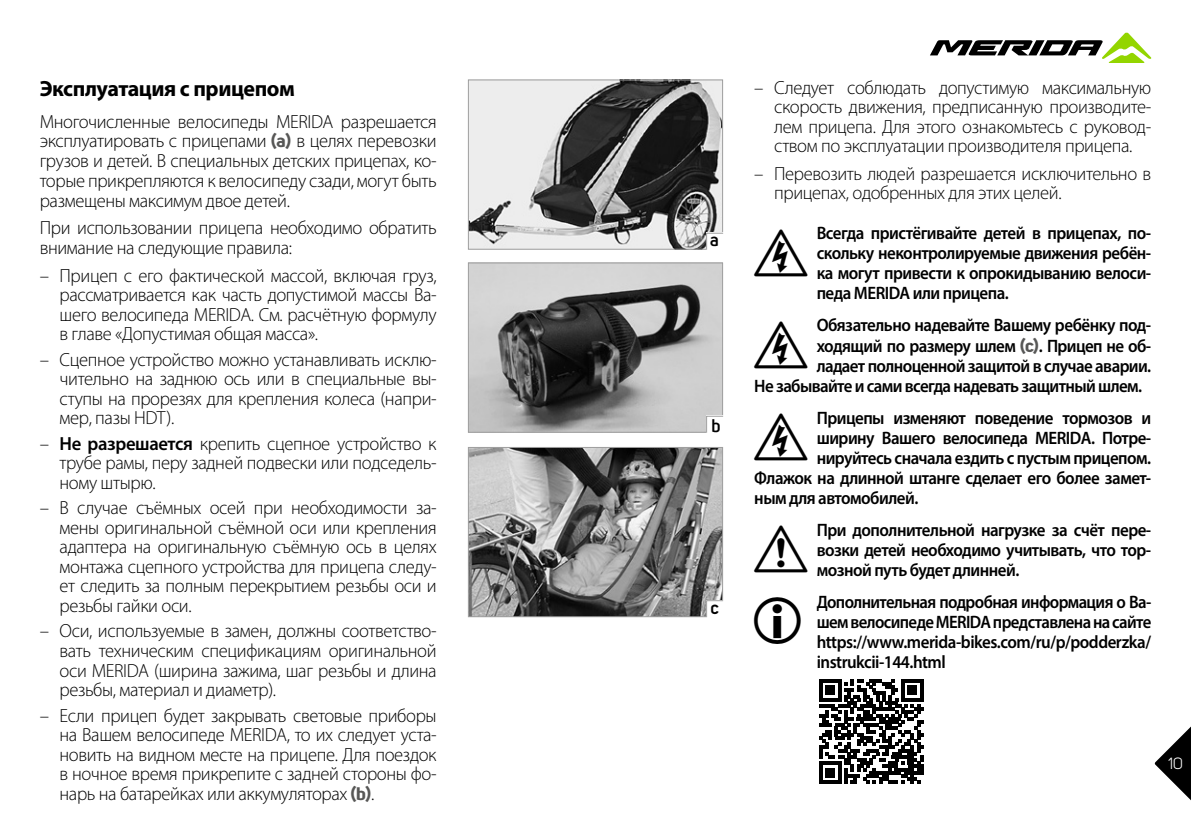
<style>
.page{position:relative;width:1191px;height:840px;background:#fff}
.page>*{position:absolute;margin:0;border:0;box-sizing:border-box;transform-origin:0 0}
.t1{font:47.2px "Picto";color:#000}
.t2{font:46.8px "Picto";color:#000}
.t3{font:700 22px "Myriad Pro";letter-spacing:-.02em;color:#000}
.t4{font:300 19px/19.4px "Myriad Pro";letter-spacing:-.02em;color:#000;text-align:justify}
.t5{font:600 18px/20px "Myriad Pro";letter-spacing:-.03em;color:#000;text-align:justify;scale:.94 1}
.t6{font:600 18px/20px "Myriad Pro";letter-spacing:-.03em;color:#000;text-align:justify;scale:.93 1}
.t7{font:700 18px "Uni Sans Semi";color:#000}
.t8{font:16px "Uni Sans Book";color:#fff}
.s1{font-family:"Uni Sans Bold";font-weight:400;font-size:18px;color:#575756}
.s2{font-weight:600}
.s3{font-family:"Uni Sans Bold";font-weight:400;color:#575756}
</style>
<div class="page">
<svg style="left:1154px;top:726px;width:37px;height:73px"></svg>
<svg style="left:930px;top:33px;width:221px;height:30px"></svg>
<img style="left:470px;top:81px;width:251px;height:166px">
<div style="left:468px;top:79px;width:255px;height:170px;border:1px solid #9f9f9f"></div>
<img style="left:470px;top:448px;width:251px;height:167px">
<div style="left:468px;top:446px;width:255px;height:171px;border:1px solid #9f9f9f"></div>
<img style="left:470px;top:264px;width:251px;height:166px">
<div style="left:468px;top:262px;width:255px;height:170px;border:1px solid #9f9f9f"></div>
<svg style="left:705px;top:232px;width:18px;height:18px"></svg>
<svg style="left:705px;top:415px;width:18px;height:18px"></svg>
<svg style="left:705px;top:599px;width:19px;height:19px"></svg>
<svg style="left:819px;top:679px;width:104px;height:104px"></svg>
<p class="t3" style="left:40px;top:74px;width:257px">Эксплуатация с прицепом</p>
<p class="t4" style="left:40px;top:111px;width:398px">Многочисленные велосипеды MERIDA разрешается эксплуатировать с прицепами <span class="s1">(a)</span> в целях перевозки грузов и детей. В специальных детских прицепах, ко&shy;торые прикрепляются к велосипеду сзади, могут быть размещены максимум двое детей.</p>
<p class="t4" style="left:40px;top:218px;width:398px">При использовании прицепа необходимо обратить внимание на следующие правила:</p>
<p class="t4" style="left:60px;top:265px;width:379px;text-indent:-20px">– Прицеп с его фактической массой, включая груз, рассматривается как часть допустимой массы Ва&shy;шего велосипеда MERIDA. См. расчётную формулу в главе «Допустимая общая масса».</p>
<p class="t4" style="left:60px;top:349px;width:379px;text-indent:-20px">– Сцепное устройство можно устанавливать исклю&shy;чительно на заднюю ось или в специальные вы&shy;ступы на прорезях для крепления колеса (напри&shy;мер, пазы HDT).</p>
<p class="t4" style="left:60px;top:433px;width:379px;text-indent:-20px">– <span class="s2">Не разрешается</span> крепить сцепное устройство к трубе рамы, перу задней подвески или подседель&shy;ному штырю.</p>
<p class="t4" style="left:60px;top:498px;width:379px;text-indent:-20px">– В случае съёмных осей при необходимости за&shy;мены оригинальной съёмной оси или крепления адаптера на оригинальную съёмную ось в целях монтажа сцепного устройства для прицепа следу&shy;ет следить за полным перекрытием резьбы оси и резьбы гайки оси.</p>
<p class="t4" style="left:60px;top:621px;width:379px;text-indent:-20px">– Оси, используемые в замен, должны соответство&shy;вать техническим спецификациям оригинальной оси MERIDA (ширина зажима, шаг резьбы и длина резьбы, материал и диаметр).</p>
<p class="t4" style="left:60px;top:704px;width:379px;text-indent:-20px">– Если прицеп будет закрывать световые приборы на Вашем велосипеде MERIDA, то их следует уста&shy;новить на видном месте на прицепе. Для поездок в ночное время прикрепите с задней стороны фо&shy;нарь на батарейках или аккумуляторах <span class="s1">(b)</span>.</p>
<p class="t7" style="left:710px;top:229px;width:11px">a</p>
<p class="t7" style="left:711px;top:414px;width:11px">b</p>
<p class="t7" style="left:710px;top:596px;width:10px">c</p>
<p class="t4" style="left:774px;top:77px;width:379px;text-indent:-20px">– Следует соблюдать допустимую максимальную скорость движения, предписанную производите&shy;лем прицепа. Для этого ознакомьтесь с руковод&shy;ством по эксплуатации производителя прицепа.</p>
<p class="t4" style="left:774px;top:163px;width:379px;text-indent:-20px">– Перевозить людей разрешается исключительно в прицепах, одобренных для этих целей.</p>
<h2 class="t2" style="left:754px;top:229px;width:40px">G</h2>
<p class="t5" style="left:816px;top:223px;width:357px">Всегда пристёгивайте детей в прицепах, по&shy;скольку неконтролируемые движения ребён&shy;ка могут привести к опрокидыванию велоси&shy;педа MERIDA или прицепа.</p>
<h2 class="t2" style="left:754px;top:321px;width:40px">G</h2>
<p class="t5" style="left:816px;top:315px;width:357px">Обязательно надевайте Вашему ребёнку под-</p>
<p class="t5" style="left:816px;top:335px;width:357px">ходящий по размеру шлем <span class="s3">(c)</span>. Прицеп не об-</p>
<p class="t5" style="left:816px;top:355px;width:357px">ладает полноценной защитой в случае аварии.</p>
<p class="t5" style="left:754px;top:375px;width:414px">Не забывайте и сами всегда надевать защитный шлем.</p>
<h2 class="t2" style="left:754px;top:413px;width:40px">G</h2>
<p class="t5" style="left:816px;top:407px;width:357px">Прицепы изменяют поведение тормозов и</p>
<p class="t5" style="left:816px;top:427px;width:357px">ширину Вашего велосипеда MERIDA. Потре-</p>
<p class="t5" style="left:816px;top:447px;width:357px">нируйтесь сначала ездить с пустым прицепом.</p>
<p class="t5" style="left:754px;top:467px;width:424px">Флажок на длинной штанге сделает его более замет-</p>
<p class="t5" style="left:754px;top:487px;width:176px">ным для автомобилей.</p>
<h2 class="t2" style="left:754px;top:525px;width:40px">A</h2>
<p class="t5" style="left:816px;top:519px;width:357px">При дополнительной нагрузке за счёт пере&shy;возки детей необходимо учитывать, что тор&shy;мозной путь будет длинней.</p>
<h1 class="t1" style="left:754px;top:597px;width:41px">I</h1>
<p class="t6" style="left:816px;top:591px;width:361px">Дополнительная подробная информация о Ва&shy;шем велосипеде MERIDA представлена на сайте https://www.merida-bikes.com/ru/p/podderzka/ instrukcii-144.html</p>
<p class="t8" style="left:1168px;top:753px;width:16px">10</p>
</div>
